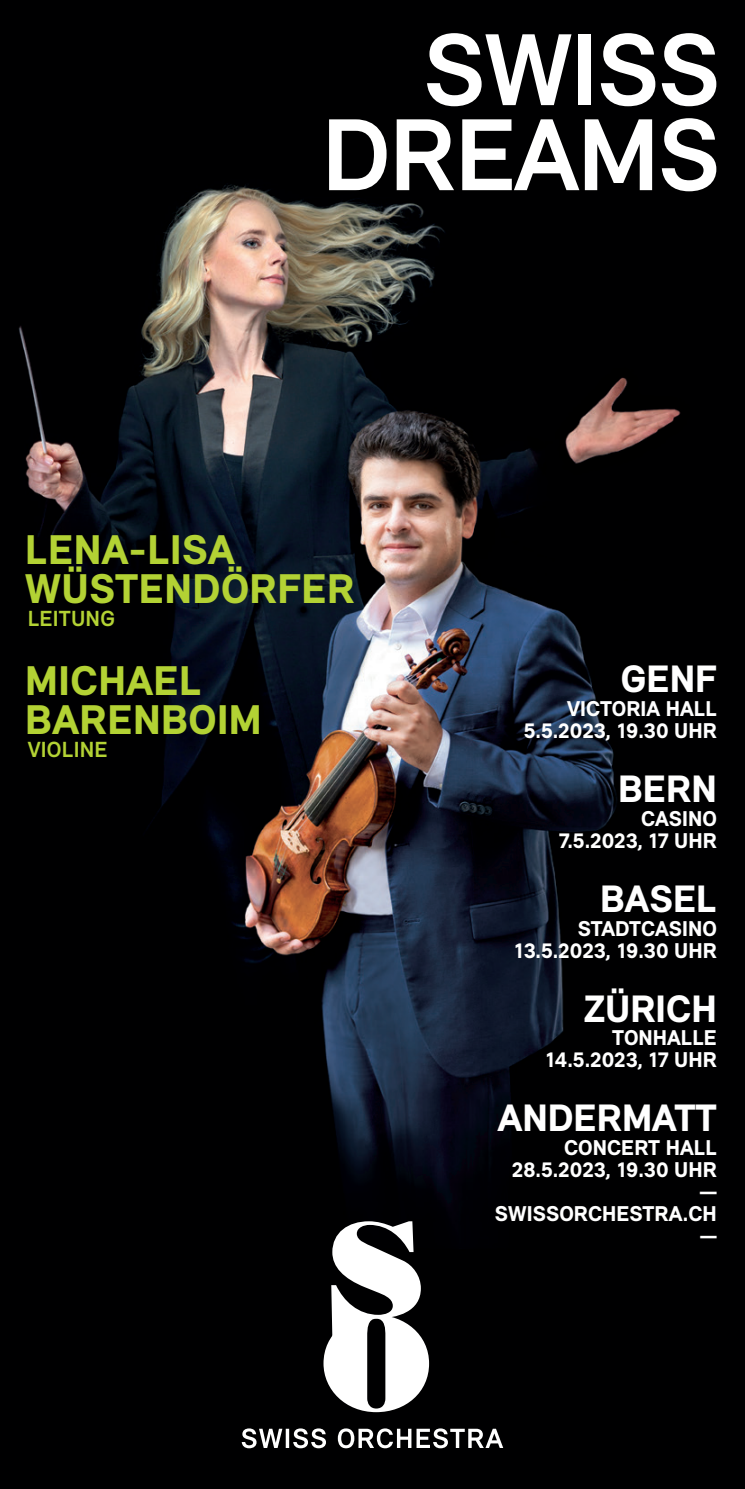
<style>
.page{position:relative;width:745px;height:1489px;background:#fff}
.page>*{position:absolute;margin:0;border:0;box-sizing:border-box;transform-origin:0 0}
.t1{font:700 105px/85px "Relevant";letter-spacing:-.01em;color:#fff;text-align:right}
.t2{font:900 42.75px/39px "Relevant";letter-spacing:.01em;color:#b3d234}
.t3{font:900 39.25px "Relevant";color:#fff}
.t4{font:700 22.5px "Relevant";letter-spacing:.01em;color:#b3d234}
.t5{font:900 22px/22px "Relevant";color:#fff;text-align:right}
.t6{font:900 21.5px "Relevant";color:#fff}
</style>
<div class="page">
<img style="left:0;top:0;width:744px;height:1488px">
<svg style="left:323px;top:1221px;width:106px;height:190px"></svg>
<svg style="left:241px;top:1428px;width:262px;height:20px"></svg>
<h1 class="t1" style="left:321px;top:26px;width:400px">SWISS<br>DREAMS</h1>
<h2 class="t2" style="left:25px;top:529px;width:331px">LENA-LISA<br>WÜSTENDÖRFER</h2>
<p class="t4" style="left:28px;top:605px;width:89px">LEITUNG</p>
<h2 class="t2" style="left:25px;top:661px;width:238px">MICHAEL<br>BARENBOIM</h2>
<p class="t4" style="left:28px;top:736px;width:81px">VIOLINE</p>
<h3 class="t3" style="left:620px;top:655px;width:97px">GENF</h3>
<p class="t5" style="left:523px;top:697px;width:194px">VICTORIA HALL<br>5.5.2023, 19.30 UHR</p>
<h3 class="t3" style="left:617px;top:765px;width:100px">BERN</h3>
<p class="t5" style="left:559px;top:807px;width:159px">CASINO<br>7.5.2023, 17 UHR</p>
<h3 class="t3" style="left:600px;top:875px;width:118px">BASEL</h3>
<p class="t5" style="left:514px;top:917px;width:204px">STADTCASINO<br>13.5.2023, 19.30 UHR</p>
<h3 class="t3" style="left:583px;top:984px;width:134px">ZÜRICH</h3>
<p class="t5" style="left:545px;top:1026px;width:173px">TONHALLE<br>14.5.2023, 17 UHR</p>
<h3 class="t3" style="left:497px;top:1094px;width:220px">ANDERMATT</h3>
<p class="t5" style="left:494px;top:1136px;width:223px">CONCERT HALL<br>28.5.2023, 19.30 UHR —<br>SWISSORCHESTRA.CH</p>
<p class="t6" style="left:699px;top:1222px;width:18px">—</p>
</div>
